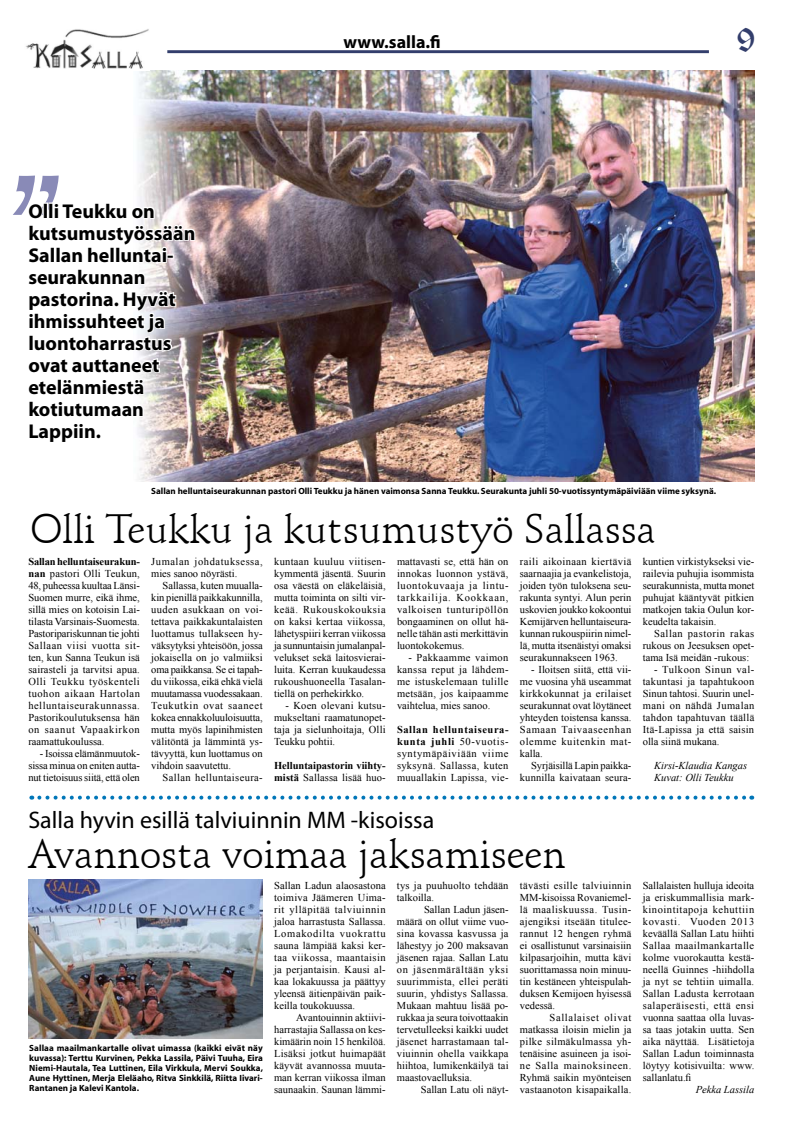
<style>
.page{position:relative;width:794px;height:1134px;background:#fff}
.page>*{position:absolute;margin:0;border:0;box-sizing:border-box;transform-origin:0 0}
.t1{font:700 120px "Schneidler BT";color:#898ab7}
.t2{font:40px "Schneidler BT";color:#000}
.t3{font:36px "Old English Text";color:#333e6c}
.t4{font:24px "Myriad Pro";color:#000}
.t5{font:700 20px/22px "Myriad Pro";color:#000}
.t6{font:700 18px "Myriad Pro";color:#000}
.t7{font:10.5px/12px "Times New Roman";color:#000;text-align:justify}
.t8{font:italic 10.5px/12px "Times New Roman";color:#000}
.t9{font:700 10.5px/12px "Times New Roman";color:#000}
.t10{font:10.5px/12px "Times New Roman";letter-spacing:.05em;color:#000}
.t11{font:10.5px/12px "Times New Roman";letter-spacing:.02em;color:#000}
.t12{font:10.5px "Times New Roman";letter-spacing:.035em;color:#000}
.t13{font:700 9px/10px "Myriad";color:#000;text-align:justify}
.s1{font-weight:700}
.s2{font-weight:400}
</style>
<div class="page">
<img style="left:138px;top:71px;width:617px;height:411px">
<hr style="left:167px;top:50px;width:542px;height:3px;background:#333e6c">
<img style="left:26px;top:29px;width:123px;height:40px">
<svg style="left:39px;top:796px;width:713px;height:4px"></svg>
<img style="left:137px;top:201px;width:59px;height:268px">
<img style="left:28px;top:880px;width:235px;height:159px">
<h1 class="t1" style="left:7px;top:146px;width:60px">”</h1>
<h3 class="t5" style="left:28px;top:199px;width:169px">Olli Teukku on kutsumustyössään<br>Sallan helluntai&shy;seurakunnan pastorina. Hyvät ihmissuhteet ja luontoharrastus ovat auttaneet etelänmiestä kotiutumaan<br>Lappiin.</h3>
<h3 class="t6" style="left:343px;top:30px;width:99px">www.salla.fi</h3>
<h3 class="t3" style="left:737px;top:16px;width:20px">9</h3>
<p class="t13" style="left:151px;top:486px;width:566px">Sallan helluntaiseurakunnan pastori Olli Teukku ja hänen vaimonsa Sanna Teukku. Seurakunta juhli 50-vuotissyntymäpäiviään viime syksynä.</p>
<h2 class="t2" style="left:30px;top:504px;width:627px">Olli Teukku ja kutsumustyö Sallassa</h2>
<p class="t7" style="left:28px;top:555px;width:113px"><span class="s1">Sallan helluntaiseurakun&shy;nan</span> pastori Olli Teukun, 48, puheessa kuultaa Länsi-Suomen murre, eikä ihme, sillä mies on kotoisin Lai&shy;tilasta Varsinais-Suomesta.<br>Pastoripariskunnan tie johti Sallaan viisi vuotta sit&shy;ten, kun Sanna Teukun isä sairasteli ja tarvitsi apua.<br>Olli Teukku työskenteli tuohon aikaan Hartolan helluntaiseurakunnassa.<br>Pastorikoulutuksensa hän on saanut Vapaakirkon raamattukoulussa.</p>
<p class="t7" style="left:28px;top:747px;width:113px;text-indent:11px">- Isoissa elämänmuutok&shy;sissa minua on eniten autta&shy;nut tietoisuus siitä, että olen</p>
<p class="t10" style="left:151px;top:555px;width:113px">Jumalan johdatuksessa, mies sanoo nöyrästi.</p>
<p class="t7" style="left:151px;top:579px;width:113px;text-indent:11px">Sallassa, kuten muualla&shy;kin pienillä paikkakunnilla, uuden asukkaan on voi&shy;tettava paikkakuntalaisten luottamus tullakseen hy&shy;väksytyksi yhteisöön, jossa jokaisella on jo valmiiksi oma paikkansa. Se ei tapah&shy;du viikossa, eikä ehkä vielä muutamassa vuodessakaan.<br>Teukutkin ovat saaneet kokea ennakkoluuloisuutta, mutta myös lapinihmisten välitöntä ja lämmintä ys&shy;tävyyttä, kun luottamus on vihdoin saavutettu.</p>
<p class="t12" style="left:163px;top:770px;width:102px">Sallan helluntaiseura-</p>
<p class="t7" style="left:274px;top:555px;width:113px">kuntaan kuuluu viitisen&shy;kymmentä jäsentä. Suurin osa väestä on eläkeläisiä, mutta toiminta on silti vir&shy;keää. Rukouskokouksia on kaksi kertaa viikossa, lähetyspiiri kerran viikossa ja sunnuntaisin jumalanpal&shy;velukset sekä laitosvierai&shy;luita. Kerran kuukaudessa rukoushuoneella Tasalan&shy;tiellä on perhekirkko.</p>
<p class="t7" style="left:274px;top:699px;width:113px;text-indent:11px">- Koen olevani kutsu&shy;mukseltani raamatunopet&shy;taja ja sielunhoitaja, Olli Teukku pohtii.</p>
<p class="t9" style="left:274px;top:759px;width:113px">Helluntaipastorin viihty&shy;mistä <span class="s2">Sallassa lisää huo-</span></p>
<p class="t7" style="left:397px;top:555px;width:113px">mattavasti se, että hän on innokas luonnon ystävä, luontokuvaaja ja lintu&shy;tarkkailija. Kookkaan, valkoisen tunturipöllön bongaaminen on ollut hä&shy;nelle tähän asti merkittävin luontokokemus.</p>
<p class="t7" style="left:397px;top:651px;width:113px;text-indent:11px">- Pakkaamme vaimon kanssa reput ja lähdem&shy;me istuskelemaan tulille metsään, jos kaipaamme vaihtelua, mies sanoo.</p>
<p class="t7" style="left:397px;top:723px;width:113px"><span class="s1">Sallan helluntaiseura&shy;kunta juhli</span> 50-vuotis&shy;syntymäpäiviään viime syksynä. Sallassa, kuten muuallakin Lapissa, vie-</p>
<p class="t7" style="left:520px;top:555px;width:113px">raili aikoinaan kiertäviä saarnaajia ja evankelistoja, joiden työn tuloksena seu&shy;rakunta syntyi. Alun perin uskovien joukko kokoontui Kemijärven helluntaiseura&shy;kunnan rukouspiirin nimel&shy;lä, mutta itsenäistyi omaksi seurakunnakseen 1963.</p>
<p class="t7" style="left:520px;top:663px;width:113px;text-indent:11px">- Iloitsen siitä, että vii&shy;me vuosina yhä useammat kirkkokunnat ja erilaiset seurakunnat ovat löytäneet yhteyden toistensa kanssa.<br>Samaan Taivaaseenhan olemme kuitenkin mat&shy;kalla.</p>
<p class="t7" style="left:520px;top:759px;width:113px;text-align:right">Syrjäisillä Lapin paikka&shy;kunnilla kaivataan seura-</p>
<p class="t7" style="left:643px;top:555px;width:113px">kuntien virkistykseksi vie&shy;railevia puhujia isommista seurakunnista, mutta monet puhujat kääntyvät pitkien matkojen takia Oulun kor&shy;keudelta takaisin.</p>
<p class="t7" style="left:643px;top:627px;width:113px;text-indent:11px">Sallan pastorin rakas rukous on Jeesuksen opet&shy;tama Isä meidän -rukous:</p>
<p class="t7" style="left:643px;top:663px;width:113px;text-indent:11px">- Tulkoon Sinun val&shy;takuntasi ja tapahtukoon Sinun tahtosi. Suurin unel&shy;mani on nähdä Jumalan tahdon tapahtuvan täällä Itä-Lapissa ja että saisin olla siinä mukana.</p>
<p class="t8" style="left:654px;top:759px;width:95px">Kirsi-Klaudia Kangas<br>Kuvat: Olli Teukku</p>
<h3 class="t4" style="left:28px;top:805px;width:407px">Salla hyvin esillä talviuinnin MM -kisoissa</h3>
<h2 class="t2" style="left:28px;top:829px;width:539px">Avannosta voimaa jaksamiseen</h2>
<p class="t11" style="left:397px;top:879px;width:113px">tys ja puuhuolto tehdään talkoilla.</p>
<p class="t7" style="left:397px;top:903px;width:113px;text-indent:27px">Sallan Ladun jäsen&shy;määrä on ollut viime vuo&shy;sina kovassa kasvussa ja lähestyy jo 200 maksavan jäsenen rajaa. Sallan Latu on jäsenmärältään yksi suurimmista, ellei peräti suurin, yhdistys Sallassa.<br>Mukaan mahtuu lisää po&shy;rukkaa ja seura toivottaakin tervetulleeksi kaikki uudet jäsenet harrastamaan tal&shy;viuinnin ohella vaikkapa hiihtoa, lumikenkäilyä tai maastovaelluksia.</p>
<p class="t7" style="left:421px;top:1083px;width:89px">Sallan Latu oli näyt-</p>
<p class="t7" style="left:274px;top:879px;width:113px">Sallan Ladun alaosastona toimiva Jäämeren Uima&shy;rit ylläpitää talviuinnin jaloa harrastusta Sallassa.<br>Lomakodilta vuokrattu sauna lämpiää kaksi ker&shy;taa viikossa, maantaisin ja perjantaisin. Kausi al&shy;kaa lokakuussa ja päättyy yleensä äitienpäivän paik&shy;keilla toukokuussa.</p>
<p class="t7" style="left:274px;top:1011px;width:113px;text-indent:22px">Avantouinnin aktiivi&shy;harrastajia Sallassa on kes&shy;kimäärin noin 15 henkilöä.<br>Lisäksi jotkut huimapäät käyvät avannossa muuta&shy;man kerran viikossa ilman saunaakin. Saunan lämmi-</p>
<p class="t7" style="left:520px;top:879px;width:113px">tävästi esille talviuinnin MM-kisoissa Rovaniemel&shy;lä maaliskuussa. Tusin&shy;ajengiksi itseään titulee&shy;rannut 12 hengen ryhmä ei osallistunut varsinaisiin kilpasarjoihin, mutta kävi suorittamassa noin minuu&shy;tin kestäneen yhteispulah&shy;duksen Kemijoen hyisessä vedessä.</p>
<p class="t7" style="left:520px;top:1011px;width:113px;text-indent:30px">Sallalaiset olivat matkassa iloisin mielin ja pilke silmäkulmassa yh&shy;tenäisine asuineen ja isoi&shy;ne Salla mainoksineen.<br>Ryhmä saikin myönteisen vastaanoton kisapaikalla.</p>
<p class="t13" style="left:29px;top:1043px;width:235px">Sallaa maailmankartalle olivat uimassa (kaikki eivät näy kuvassa): Terttu Kurvinen, Pekka Lassila, Päivi Tuuha, Eira Niemi-Hautala, Tea Luttinen, Eila Virkkula, Mervi Soukka, Aune Hyttinen, Merja Eleläaho, Ritva Sinkkilä, Riitta Iivari-Rantanen ja Kalevi Kantola.</p>
<p class="t7" style="left:643px;top:879px;width:113px">Sallalaisten hulluja ideoita ja eriskummallisia mark&shy;kinointitapoja kehuttiin kovasti. Vuoden 2013 keväällä Sallan Latu hiihti Sallaa maailmankartalle kolme vuorokautta kestä&shy;neellä Guinnes -hiihdolla ja nyt se tehtiin uimalla.<br>Sallan Ladusta kerrotaan salaperäisesti, että ensi vuonna saattaa olla luvas&shy;sa taas jotakin uutta. Sen aika näyttää. Lisätietoja Sallan Ladun toiminnasta löytyy kotisivuilta: www. sallanlatu.fi</p>
<p class="t8" style="left:695px;top:1083px;width:60px">Pekka Lassila</p>
</div>
